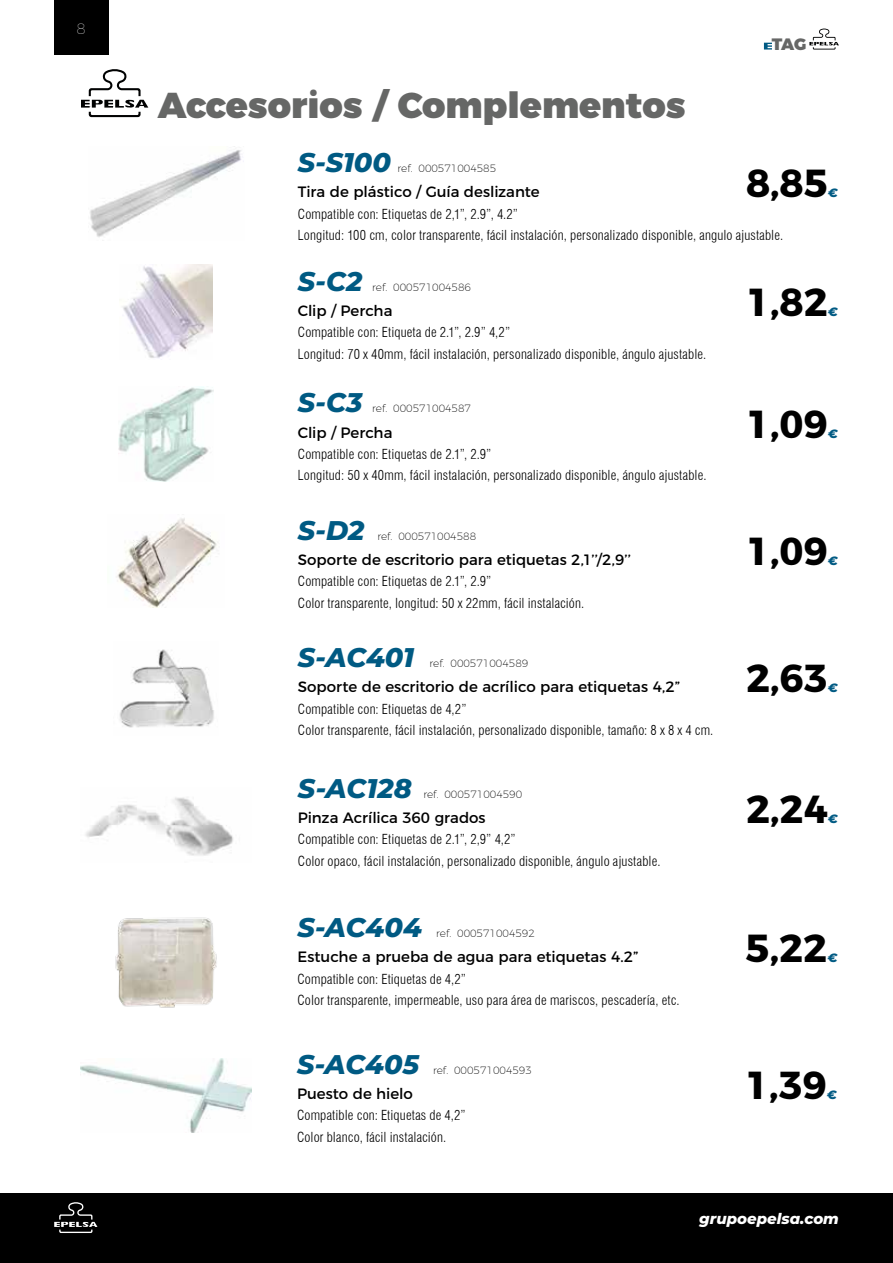
<style>
.page{position:relative;width:893px;height:1263px;background:#fff}
.page>*{position:absolute;margin:0;border:0;box-sizing:border-box;transform-origin:0 0}
.t1{font:700 39px "Montserrat";color:#000}
.t2{font:900 36px "Montserrat";color:#666766}
.t3{font:italic 800 27px "Montserrat";color:#005a83}
.t4{font:900 16.5px "Montserrat";color:#666766}
.t5{font:15px "Montserrat";color:#000}
.t6{font:italic 800 15px "Montserrat";color:#fff}
.t7{font:100 15px "Montserrat";color:#fff}
.t8{font:300 condensed 13.5px "Swiss 721 BT";letter-spacing:.01em;color:#000}
.t9{font:italic 800 12px "Montserrat";color:#005a83}
.t10{font:200 10.5px "Montserrat";color:#000}
</style>
<div class="page">
<img style="left:90px;top:146px;width:154px;height:91px">
<img style="left:122px;top:265px;width:91px;height:93px">
<img style="left:118px;top:386px;width:96px;height:95px">
<img style="left:116px;top:518px;width:102px;height:90px">
<img style="left:119px;top:649px;width:95px;height:79px">
<img style="left:115px;top:917px;width:102px;height:91px">
<img style="left:85px;top:797px;width:148px;height:59px">
<img style="left:81px;top:1058px;width:170px;height:74px">
<svg style="left:764px;top:43px;width:8px;height:7px"></svg>
<svg style="left:809px;top:29px;width:30px;height:21px"></svg>
<svg style="left:81px;top:69px;width:67px;height:48px"></svg>
<div style="left:0;top:1193px;width:893px;height:70px;background:#000"></div>
<div style="left:54px;top:0;width:54px;height:54px;background:#000"></div>
<svg style="left:54px;top:1202px;width:43px;height:31px"></svg>
<p class="t7" style="left:76px;top:18px;width:11px">8</p>
<h2 class="t2" style="left:158px;top:75px;width:529px">Accesorios / Complementos</h2>
<h3 class="t3" style="left:298px;top:143px;width:95px">S-S100</h3>
<p class="t10" style="left:397px;top:160px;width:17px">ref.</p>
<p class="t10" style="left:418px;top:160px;width:79px">000571004585</p>
<p class="t5" style="left:298px;top:180px;width:243px">Tira de plástico / Guía deslizante</p>
<p class="t8" style="left:298px;top:206px;width:222px">Compatible con: Etiquetas de 2,1”, 2.9”, 4.2”</p>
<p class="t4" style="left:772px;top:30px;width:36px">TAG</p>
<h1 class="t1" style="left:746px;top:151px;width:83px">8,85</h1>
<p class="t9" style="left:828px;top:184px;width:11px">€</p>
<p class="t8" style="left:298px;top:227px;width:487px">Longitud: 100 cm, color transparente, fácil instalación, personalizado disponible, angulo ajustable.</p>
<h3 class="t3" style="left:298px;top:261px;width:66px">S-C2</h3>
<p class="t10" style="left:372px;top:279px;width:17px">ref.</p>
<p class="t10" style="left:393px;top:279px;width:79px">000571004586</p>
<p class="t5" style="left:298px;top:299px;width:96px">Clip / Percha</p>
<p class="t8" style="left:298px;top:324px;width:214px">Compatible con: Etiqueta de 2.1”, 2.9” 4,2”</p>
<p class="t8" style="left:298px;top:346px;width:410px">Longitud: 70 x 40mm, fácil instalación, personalizado disponible, ángulo ajustable.</p>
<h3 class="t3" style="left:298px;top:383px;width:66px">S-C3</h3>
<p class="t10" style="left:372px;top:401px;width:17px">ref.</p>
<p class="t10" style="left:393px;top:401px;width:79px">000571004587</p>
<p class="t5" style="left:298px;top:420px;width:96px">Clip / Percha</p>
<p class="t8" style="left:298px;top:446px;width:195px">Compatible con: Etiquetas de 2.1”, 2.9”</p>
<p class="t8" style="left:298px;top:467px;width:410px">Longitud: 50 x 40mm, fácil instalación, personalizado disponible, ángulo ajustable.</p>
<h3 class="t3" style="left:298px;top:510px;width:68px">S-D2</h3>
<p class="t10" style="left:377px;top:528px;width:17px">ref.</p>
<p class="t10" style="left:398px;top:528px;width:79px">000571004588</p>
<p class="t5" style="left:298px;top:547px;width:335px">Soporte de escritorio para etiquetas 2,1’’/2,9’’</p>
<p class="t8" style="left:298px;top:573px;width:195px">Compatible con: Etiquetas de 2.1”, 2.9”</p>
<p class="t8" style="left:298px;top:595px;width:288px">Color transparente, longitud: 50 x 22mm, fácil instalación.</p>
<h3 class="t3" style="left:298px;top:638px;width:118px">S-AC401</h3>
<p class="t10" style="left:429px;top:655px;width:17px">ref.</p>
<p class="t10" style="left:451px;top:655px;width:79px">000571004589</p>
<p class="t5" style="left:298px;top:675px;width:384px">Soporte de escritorio de acrílico para etiquetas 4,2”</p>
<p class="t8" style="left:298px;top:701px;width:170px">Compatible con: Etiquetas de 4,2”</p>
<p class="t8" style="left:298px;top:722px;width:417px">Color transparente, fácil instalación, personalizado disponible, tamaño: 8 x 8 x 4 cm.</p>
<h3 class="t3" style="left:298px;top:768px;width:115px">S-AC128</h3>
<p class="t10" style="left:423px;top:786px;width:17px">ref.</p>
<p class="t10" style="left:444px;top:786px;width:79px">000571004590</p>
<p class="t5" style="left:298px;top:805px;width:189px">Pinza Acrílica 360 grados</p>
<p class="t8" style="left:298px;top:831px;width:219px">Compatible con: Etiquetas de 2.1”, 2,9” 4,2”</p>
<p class="t8" style="left:298px;top:852px;width:364px">Color opaco, fácil instalación, personalizado disponible, ángulo ajustable.</p>
<h3 class="t3" style="left:297px;top:908px;width:126px">S-AC404</h3>
<p class="t10" style="left:436px;top:925px;width:17px">ref.</p>
<p class="t10" style="left:457px;top:925px;width:79px">000571004592</p>
<p class="t5" style="left:297px;top:945px;width:343px">Estuche a prueba de agua para etiquetas 4.2”</p>
<p class="t8" style="left:297px;top:970px;width:170px">Compatible con: Etiquetas de 4,2”</p>
<p class="t8" style="left:297px;top:992px;width:384px">Color transparente, impermeable, uso para área de mariscos, pescadería, etc.</p>
<h3 class="t3" style="left:297px;top:1044px;width:124px">S-AC405</h3>
<p class="t5" style="left:297px;top:1081px;width:117px">Puesto de hielo</p>
<p class="t10" style="left:433px;top:1062px;width:17px">ref.</p>
<p class="t10" style="left:454px;top:1062px;width:79px">000571004593</p>
<p class="t8" style="left:297px;top:1107px;width:170px">Compatible con: Etiquetas de 4,2”</p>
<p class="t8" style="left:297px;top:1129px;width:151px">Color blanco, fácil instalación.</p>
<h1 class="t1" style="left:746px;top:270px;width:83px">1,82</h1>
<p class="t9" style="left:828px;top:303px;width:11px">€</p>
<h1 class="t1" style="left:746px;top:392px;width:83px">1,09</h1>
<p class="t9" style="left:828px;top:425px;width:11px">€</p>
<h1 class="t1" style="left:746px;top:519px;width:83px">1,09</h1>
<p class="t9" style="left:828px;top:552px;width:11px">€</p>
<h1 class="t1" style="left:746px;top:646px;width:83px">2,63</h1>
<p class="t9" style="left:828px;top:679px;width:11px">€</p>
<h1 class="t1" style="left:746px;top:777px;width:83px">2,24</h1>
<p class="t9" style="left:828px;top:810px;width:11px">€</p>
<h1 class="t1" style="left:746px;top:916px;width:83px">5,22</h1>
<p class="t9" style="left:827px;top:949px;width:11px">€</p>
<h1 class="t1" style="left:745px;top:1053px;width:83px">1,39</h1>
<p class="t9" style="left:827px;top:1086px;width:11px">€</p>
<p class="t6" style="left:699px;top:1207px;width:141px">grupoepelsa.com</p>
</div>
